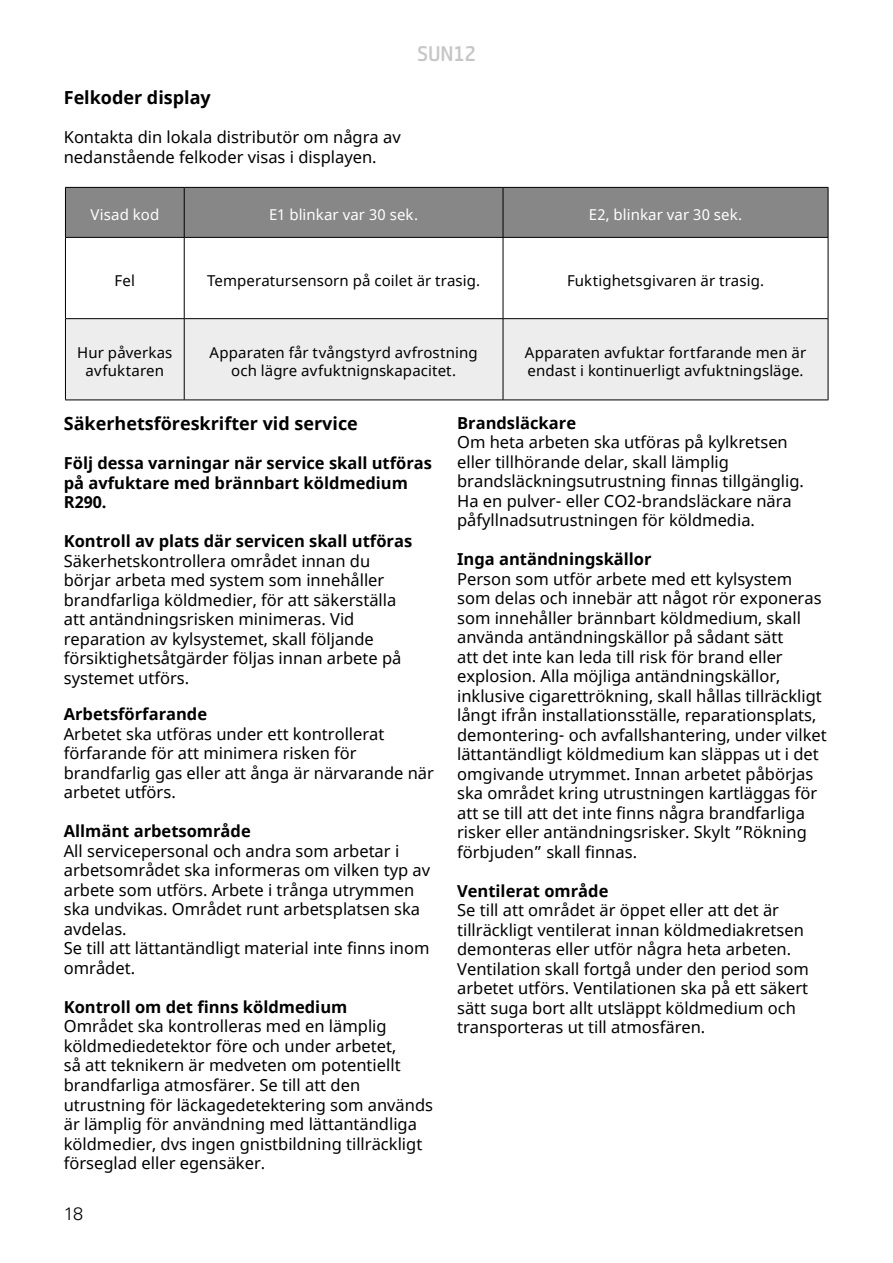
<style>
.page{position:relative;width:893px;height:1263px;background:#fff}
.page>*{position:absolute;margin:0;border:0;box-sizing:border-box;transform-origin:0 0}
.t1{font:600 24px "Neuron";color:#c6c6c6}
.t2{font:700 18px "Noto Sans";color:#000}
.t3{font:300 18px "Univers";color:#000}
.t4{font:16.5px/19.5px "Noto Sans";color:#000}
.t5{font:700 16.5px/19.5px "Noto Sans";color:#000}
.t6{font:15px/18px "Noto Sans";letter-spacing:.01em;color:#000;text-align:center}
.t7{font:15px "Noto Sans";letter-spacing:.01em;color:#fff}
</style>
<div class="page">
<div style="left:66px;top:188px;width:762px;height:49px;background:#878787"></div>
<div style="left:66px;top:319px;width:762px;height:81px;background:#ededed"></div>
<hr style="left:184px;top:188px;width:1px;height:49px;background:#000">
<hr style="left:503px;top:188px;width:1px;height:49px;background:#000">
<hr style="left:65px;top:238px;width:1px;height:80px;background:#000">
<hr style="left:184px;top:238px;width:1px;height:80px;background:#000">
<hr style="left:503px;top:238px;width:1px;height:80px;background:#000">
<hr style="left:828px;top:238px;width:1px;height:80px;background:#000">
<hr style="left:65px;top:318px;width:119px;height:1px;background:#000">
<hr style="left:65px;top:319px;width:1px;height:81px;background:#000">
<hr style="left:184px;top:318px;width:319px;height:1px;background:#000">
<hr style="left:184px;top:319px;width:1px;height:81px;background:#000">
<hr style="left:503px;top:318px;width:325px;height:1px;background:#000">
<hr style="left:503px;top:319px;width:1px;height:81px;background:#000">
<hr style="left:828px;top:319px;width:1px;height:81px;background:#000">
<hr style="left:65px;top:400px;width:119px;height:1px;background:#000">
<hr style="left:184px;top:400px;width:319px;height:1px;background:#000">
<hr style="left:65px;top:187px;width:119px;height:1px;background:#000">
<hr style="left:65px;top:188px;width:1px;height:49px;background:#000">
<hr style="left:184px;top:187px;width:319px;height:1px;background:#000">
<hr style="left:503px;top:187px;width:325px;height:1px;background:#000">
<hr style="left:828px;top:188px;width:1px;height:49px;background:#000">
<hr style="left:65px;top:237px;width:119px;height:1px;background:#000">
<hr style="left:184px;top:237px;width:319px;height:1px;background:#000">
<hr style="left:503px;top:237px;width:325px;height:1px;background:#000">
<hr style="left:503px;top:400px;width:325px;height:1px;background:#000">
<p class="t2" style="left:64px;top:85px;width:149px">Felkoder display</p>
<p class="t4" style="left:64px;top:128px;width:338px">Kontakta din lokala distributör om några av nedanstående felkoder visas i displayen.</p>
<h1 class="t1" style="left:417px;top:40px;width:60px">SUN12</h1>
<p class="t7" style="left:90px;top:205px;width:70px">Visad kod</p>
<p class="t7" style="left:269px;top:205px;width:150px">E1 blinkar var 30 sek.</p>
<p class="t7" style="left:589px;top:205px;width:155px">E2, blinkar var 30 sek.</p>
<p class="t6" style="left:115px;top:272px;width:22px">Fel</p>
<p class="t6" style="left:207px;top:272px;width:275px">Temperatursensorn på coilet är trasig.</p>
<p class="t6" style="left:567px;top:272px;width:199px">Fuktighetsgivaren är trasig.</p>
<p class="t6" style="left:77px;top:344px;width:97px">Hur påverkas avfuktaren</p>
<p class="t6" style="left:210px;top:344px;width:270px">Apparaten får tvångstyrd avfrostning och lägre avfuktnignskapacitet.</p>
<p class="t6" style="left:525px;top:344px;width:283px;text-align:left">Apparaten avfuktar fortfarande men är endast i kontinuerligt avfuktningsläge.</p>
<p class="t2" style="left:64px;top:411px;width:296px">Säkerhetsföreskrifter vid service</p>
<p class="t5" style="left:64px;top:454px;width:370px">Följ dessa varningar när service skall utföras på avfuktare med brännbart köldmedium<br>R290.</p>
<p class="t5" style="left:64px;top:532px;width:350px">Kontroll av plats där servicen skall utföras</p>
<p class="t4" style="left:64px;top:551px;width:339px">Säkerhetskontrollera området innan du börjar arbeta med system som innehåller brandfarliga köldmedier, för att säkerställa att antändningsrisken minimeras. Vid reparation av kylsystemet, skall följande försiktighetsåtgärder följas innan arbete på systemet utförs.</p>
<p class="t5" style="left:64px;top:705px;width:145px">Arbetsförfarande</p>
<p class="t4" style="left:64px;top:725px;width:372px">Arbetet ska utföras under ett kontrollerat förfarande för att minimera risken för brandfarlig gas eller att ånga är närvarande när arbetet utförs.</p>
<p class="t5" style="left:64px;top:822px;width:188px">Allmänt arbetsområde</p>
<p class="t4" style="left:64px;top:842px;width:368px">All servicepersonal och andra som arbetar i arbetsområdet ska informeras om vilken typ av arbete som utförs. Arbete i trånga utrymmen ska undvikas. Området runt arbetsplatsen ska avdelas.<br>Se till att lättantändligt material inte finns inom området.</p>
<p class="t5" style="left:64px;top:998px;width:285px">Kontroll om det finns köldmedium</p>
<p class="t4" style="left:64px;top:1017px;width:371px">Området ska kontrolleras med en lämplig köldmediedetektor före och under arbetet,<br>så att teknikern är medveten om potentiellt brandfarliga atmosfärer. Se till att den utrustning för läckagedetektering som används är lämplig för användning med lättantändliga köldmedier, dvs ingen gnistbildning tillräckligt förseglad eller egensäker.</p>
<p class="t5" style="left:457px;top:413px;width:120px">Brandsläckare</p>
<p class="t4" style="left:457px;top:433px;width:348px">Om heta arbeten ska utföras på kylkretsen eller tillhörande delar, skall lämplig brandsläckningsutrustning finnas tillgänglig.<br>Ha en pulver- eller CO2-brandsläckare nära påfyllnadsutrustningen för köldmedia.</p>
<p class="t5" style="left:457px;top:550px;width:196px">Inga antändningskällor</p>
<p class="t4" style="left:457px;top:569px;width:371px">Person som utför arbete med ett kylsystem som delas och innebär att något rör exponeras som innehåller brännbart köldmedium, skall använda antändningskällor på sådant sätt<br>att det inte kan leda till risk för brand eller explosion. Alla möjliga antändningskällor, inklusive cigarettrökning, skall hållas tillräckligt långt ifrån installationsställe, reparationsplats, demontering- och avfallshantering, under vilket lättantändligt köldmedium kan släppas ut i det omgivande utrymmet. Innan arbetet påbörjas ska området kring utrustningen kartläggas för att se till att det inte finns några brandfarliga risker eller antändningsrisker. Skylt ”Rökning förbjuden” skall finnas.</p>
<p class="t5" style="left:457px;top:881px;width:153px">Ventilerat område</p>
<p class="t4" style="left:457px;top:901px;width:353px">Se till att området är öppet eller att det är tillräckligt ventilerat innan köldmediakretsen demonteras eller utför några heta arbeten.<br>Ventilation skall fortgå under den period som arbetet utförs. Ventilationen ska på ett säkert sätt suga bort allt utsläppt köldmedium och transporteras ut till atmosfären.</p>
<p class="t3" style="left:64px;top:1203px;width:21px">18</p>
</div>
